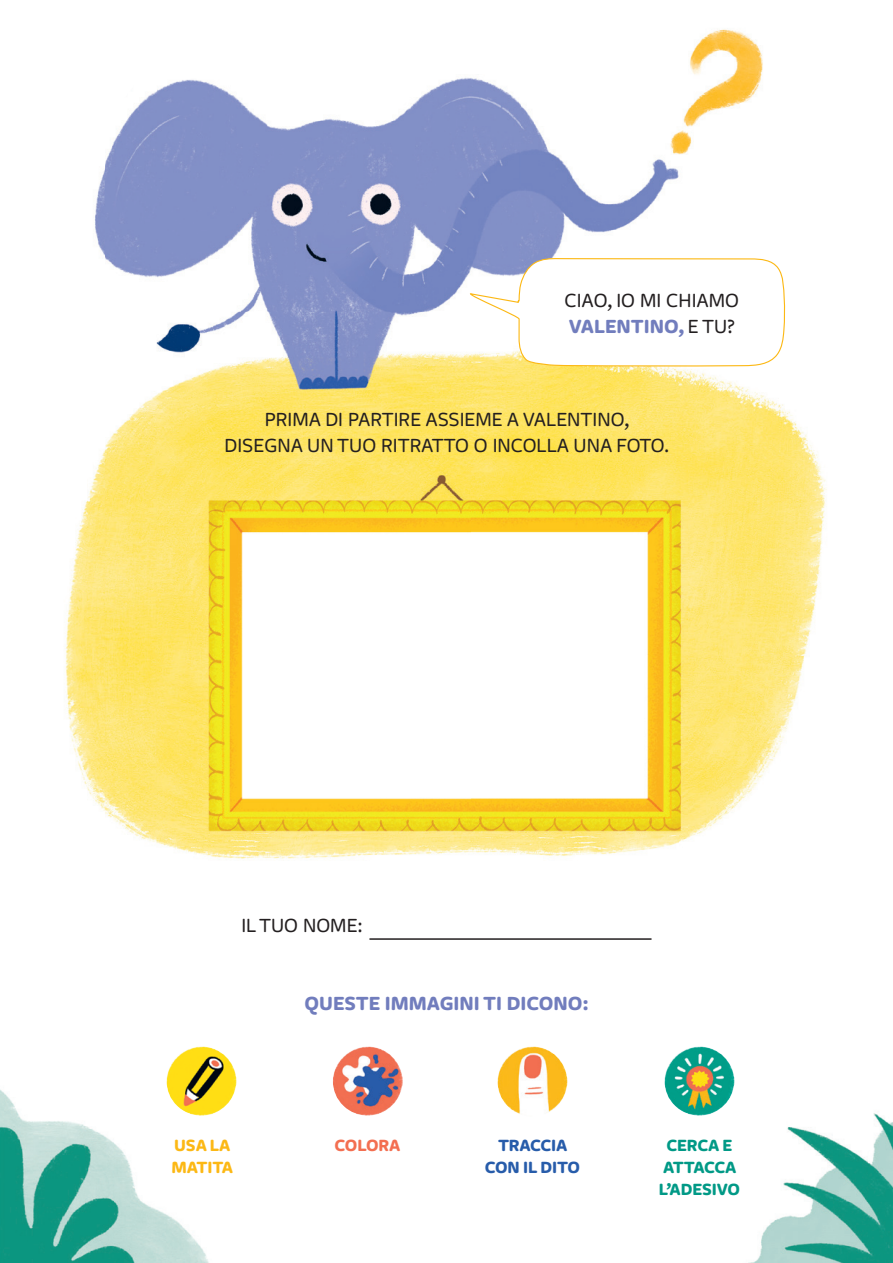
<style>
.page{position:relative;width:893px;height:1263px;background:#fff}
.page>*{position:absolute;margin:0;border:0;box-sizing:border-box;transform-origin:0 0}
.t1{font:500 21px/25.5px "Freight Round Pro";color:#231f20;text-align:center}
.t2{font:700 21px "Freight Round Pro";color:#717dbd}
.t3{font:700 18px/21.8px "Freight Round Pro";letter-spacing:-.01em;color:#009986;text-align:center}
.t4{font:700 18px/21.8px "Freight Round Pro";letter-spacing:-.01em;color:#275caa;text-align:center}
.t5{font:700 18px/21.8px "Freight Round Pro";letter-spacing:-.01em;color:#fcb814}
.t6{font:700 18px "Freight Round Pro";letter-spacing:-.01em;color:#f36f51}
.s1{font-weight:700;color:#717dbd}
</style>
<div class="page">
<img style="left:0;top:1067px;width:209px;height:196px">
<img style="left:714px;top:1060px;width:179px;height:203px">
<img style="left:157px;top:29px;width:664px;height:439px">
<img style="left:105px;top:91px;width:52px;height:751px">
<img style="left:65px;top:169px;width:40px;height:642px">
<img style="left:156px;top:468px;width:53px;height:388px">
<img style="left:678px;top:468px;width:149px;height:375px">
<img style="left:209px;top:834px;width:469px;height:25px">
<img style="left:203px;top:466px;width:484px;height:368px">
<hr style="left:369px;top:938px;width:282px;height:2px;background:#231f20">
<svg style="left:469px;top:257px;width:317px;height:110px"></svg>
<img style="left:167px;top:1046px;width:69px;height:70px;border-radius:35px">
<img style="left:333px;top:1046px;width:70px;height:70px;border-radius:35px">
<img style="left:497px;top:1046px;width:70px;height:70px;border-radius:35px">
<img style="left:664px;top:1046px;width:70px;height:70px;border-radius:35px">
<p class="t1" style="left:565px;top:288px;width:176px;text-align:left">CIAO, IO MI CHIAMO<br><span class="s1">VALENTINO,</span> E TU?</p>
<p class="t1" style="left:225px;top:407px;width:446px">PRIMA DI PARTIRE ASSIEME A VALENTINO,<br>DISEGNA UN TUO RITRATTO O INCOLLA UNA FOTO.</p>
<p class="t1" style="left:241px;top:913px;width:123px">IL TUO NOME:</p>
<p class="t2" style="left:304px;top:991px;width:286px">QUESTE IMMAGINI TI DICONO:</p>
<p class="t5" style="left:172px;top:1135px;width:63px">USA LA<br>MATITA</p>
<p class="t6" style="left:335px;top:1135px;width:67px">COLORA</p>
<p class="t4" style="left:485px;top:1135px;width:97px">TRACCIA<br>CON IL DITO</p>
<p class="t3" style="left:659px;top:1135px;width:83px">CERCA E<br>ATTACCA<br>L’ADESIVO</p>
</div>
